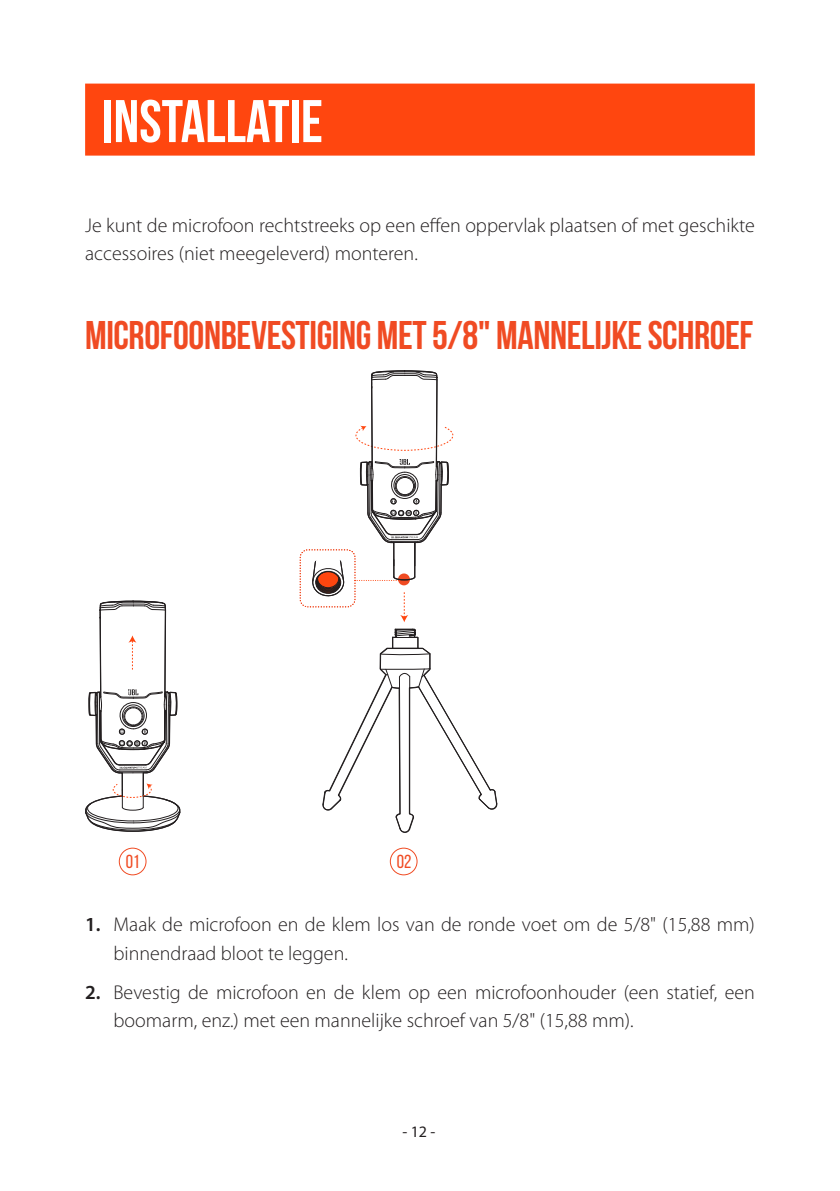
<style>
.page{position:relative;width:840px;height:1191px;background:#fff}
.page>*{position:absolute;margin:0;border:0;box-sizing:border-box;transform-origin:0 0}
.Title1{font:700 60px "Bebas Neue";color:#fff}
.Title2{font:700 40px "Bebas Neue";letter-spacing:-.01em;color:#f04b23}
.Body{font:300 20px/28px "Myriad Pro";color:#231f20}
.t1{font:18.8px "Bebas Neue";color:#f04b23}
.t2{font:16px "Myriad Pro";color:#231f20}
.s1{font-weight:600}
</style>
<div class="page">
<div style="left:85px;top:84px;width:669px;height:72px;background:#ff460f"></div>
<svg style="left:85px;top:600px;width:95px;height:275px"></svg>
<div style="left:299px;top:549px;width:56px;height:58px;border:1px dashed #f04b23;border-radius:8px"></div>
<svg style="left:311px;top:370px;width:186px;height:505px"></svg>
<p class="Title1" style="left:102px;top:88px;width:222px">INSTALLATIE</p>
<p class="Body" style="left:85px;top:211px;width:670px">Je kunt de microfoon rechtstreeks op een effen oppervlak plaatsen of met geschikte accessoires (niet meegeleverd) monteren.</p>
<p class="Title2" style="left:85px;top:313px;width:669px">MICROFOONBEVESTIGING MET 5/8" MANNELIJKE SCHROEF</p>
<p class="t1" style="left:126px;top:851px;width:15px">01</p>
<p class="t1" style="left:396px;top:851px;width:16px">02</p>
<p class="Body" style="left:113px;top:911px;width:642px;text-indent:-28px"><span class="s1">1.</span> Maak de microfoon en de klem los van de ronde voet om de 5/8" (15,88 mm) binnendraad bloot te leggen.</p>
<p class="Body" style="left:113px;top:978px;width:642px;text-indent:-28px"><span class="s1">2.</span> Bevestig de microfoon en de klem op een microfoonhouder (een statief, een boomarm, enz.) met een mannelijke schroef van 5/8" (15,88 mm).</p>
<p class="t2" style="left:402px;top:1122px;width:35px">- 12 -</p>
</div>
